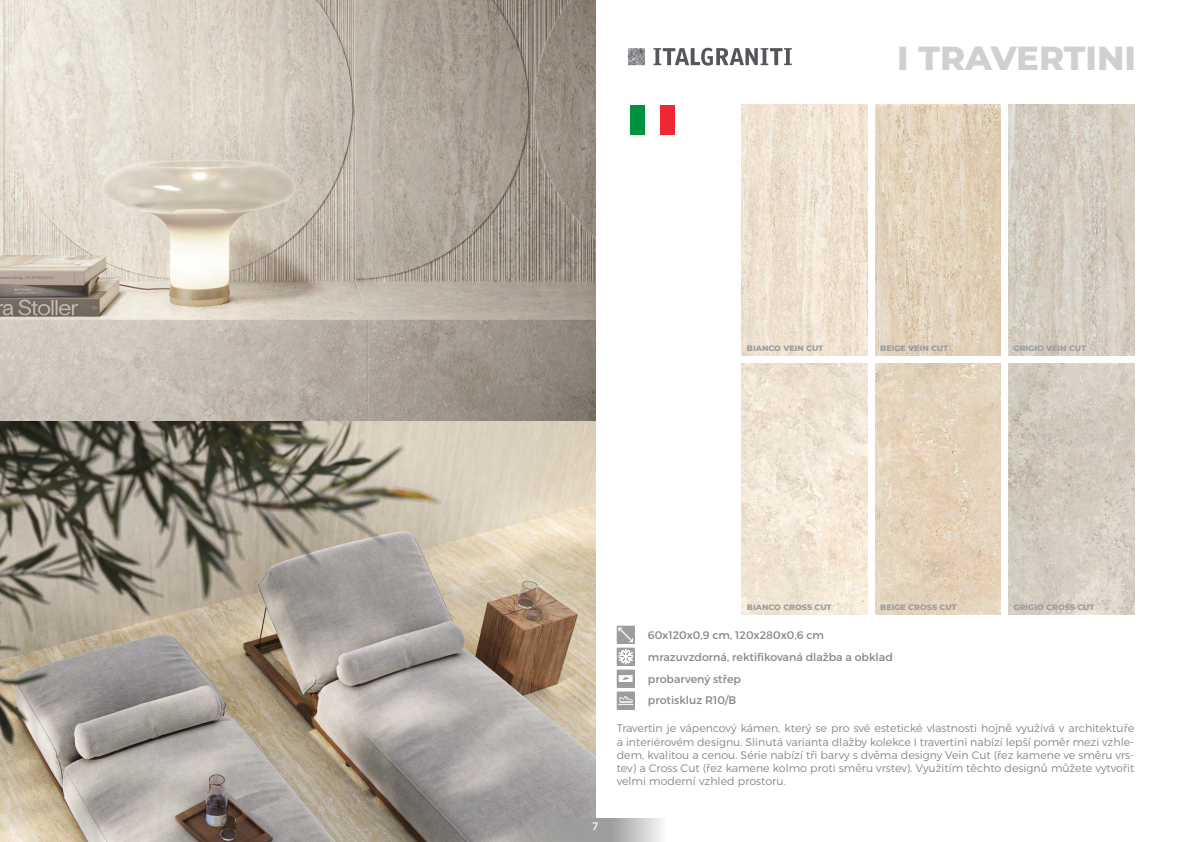
<style>
.page{position:relative;width:1191px;height:842px;background:#fff}
.page>*{position:absolute;margin:0;border:0;box-sizing:border-box;transform-origin:0 0}
.Nadpis4{font:800 34px "Montserrat";color:#d0d0d0}
.t1{font:700 12px "Myriad Pro";color:#e8e5e4}
.Produkt3{font:300 11px/13.2px "Montserrat";color:#878787;text-align:justify}
.Produkt3-2{font:11px "Montserrat";color:#878787}
._01_POPISEK{font:9.5px "Katarine Bold Expert";color:#fff;scale:2 1}
.Text{font:800 8px "Montserrat";color:#9d9d9c}
</style>
<div class="page">
<img style="left:1008px;top:104px;width:126px;height:251px">
<img style="left:1008px;top:363px;width:126px;height:252px">
<img style="left:0;top:0;width:595px;height:842px">
<img style="left:875px;top:104px;width:126px;height:251px">
<img style="left:875px;top:363px;width:126px;height:252px">
<img style="left:742px;top:104px;width:125px;height:251px">
<img style="left:742px;top:363px;width:125px;height:252px">
<div style="left:630px;top:105px;width:15px;height:29px;background:#00933e"></div>
<div style="left:660px;top:105px;width:15px;height:29px;background:#ef2735"></div>
<svg style="left:628px;top:48px;width:17px;height:17px"></svg>
<svg style="left:653px;top:48px;width:138px;height:18px"></svg>
<div style="left:617px;top:648px;width:18px;height:18px;border:1px solid #9d9d9c"></div>
<svg style="left:617px;top:628px;width:17px;height:37px"></svg>
<div style="left:617px;top:626px;width:18px;height:18px;border:1px solid #9d9d9c"></div>
<div style="left:617px;top:670px;width:17px;height:17px;background:#9d9d9c"></div>
<div style="left:617px;top:670px;width:18px;height:18px;border:1px solid #9d9d9c"></div>
<div style="left:617px;top:692px;width:17px;height:17px;background:#9d9d9c"></div>
<svg style="left:619px;top:696px;width:14px;height:9px"></svg>
<div style="left:617px;top:691px;width:18px;height:18px;border:1px solid #9d9d9c"></div>
<svg style="left:524px;top:818px;width:138px;height:24px;background:#aeadac"></svg>
<p class="Nadpis4" style="left:897px;top:33px;width:240px">I TRAVERTINI</p>
<p class="Text" style="left:747px;top:342px;width:78px">BIANCO VEIN CUT</p>
<p class="Text" style="left:880px;top:342px;width:69px">BEIGE VEIN CUT</p>
<p class="Text" style="left:1013px;top:342px;width:74px">GRIGIO VEIN CUT</p>
<p class="t1" style="left:592px;top:818px;width:8px">7</p>
<p class="_01_POPISEK" style="left:618px;top:674px;width:10px">r</p>
<p class="Text" style="left:747px;top:601px;width:86px">BIANCO CROSS CUT</p>
<p class="Text" style="left:880px;top:601px;width:78px">BEIGE CROSS CUT</p>
<p class="Produkt3-2" style="left:648px;top:629px;width:178px">60x120x0,9 cm, 120x280x0,6 cm</p>
<p class="Produkt3-2" style="left:648px;top:650px;width:246px">mrazuvzdorná, rektifikovaná dlažba a obklad</p>
<p class="Produkt3-2" style="left:648px;top:672px;width:94px">probarvený střep</p>
<p class="Produkt3-2" style="left:648px;top:694px;width:90px">protiskluz R10/B</p>
<p class="Text" style="left:1013px;top:601px;width:82px">GRIGIO CROSS CUT</p>
<p class="Produkt3" style="left:617px;top:721px;width:519px">Travertin je vápencový kámen, který se pro své estetické vlastnosti hojně využívá v architektuře a interiérovém designu. Slinutá varianta dlažby kolekce I travertini nabízí lepší poměr mezi vzhle&shy;dem, kvalitou a cenou. Série nabízí tři barvy s dvěma designy Vein Cut (řez kamene ve směru vrs&shy;tev) a Cross Cut (řez kamene kolmo proti směru vrstev). Využitím těchto designů můžete vytvořit velmi moderní vzhled prostoru.</p>
</div>
